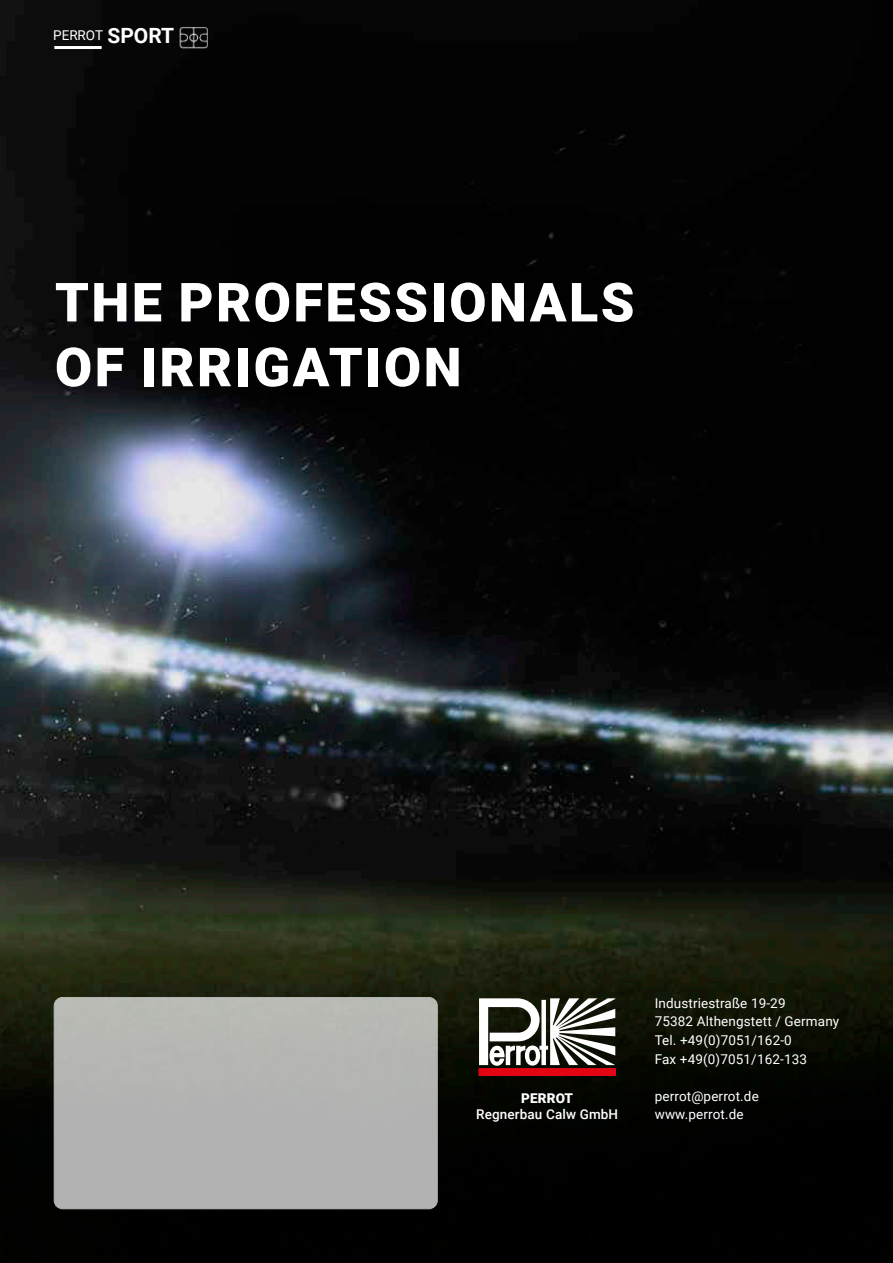
<style>
.page{position:relative;width:893px;height:1263px;background:#fff}
.page>*{position:absolute;margin:0;border:0;box-sizing:border-box;transform-origin:0 0}
.t1{font:900 54px/64.8px "Roboto";letter-spacing:.045em;color:#fff}
.t2{font:13.5px/18.6px "Roboto";letter-spacing:.01em;color:#fff}
.t3{font:500 13.5px "Roboto";letter-spacing:.01em;color:#fff}
.t4{font:900 13.5px "Roboto";letter-spacing:.01em;color:#fff}
.s1{font-weight:700;font-size:21px}
</style>
<div class="page">
<img style="left:0;top:0;width:893px;height:1263px">
<div style="left:54px;top:997px;width:383px;height:212px;background:#b2b3b2;border-radius:9px"></div>
<div style="left:54px;top:997px;width:383px;height:212px;border:1px solid #fff;border-radius:9px"></div>
<img style="left:179px;top:23px;width:30px;height:28px">
<hr style="left:54px;top:46px;width:48px;height:3px;background:#fff">
<div style="left:479px;top:1068px;width:136px;height:7px;background:#e30612"></div>
<div style="left:479px;top:1068px;width:136px;height:7px;border:1px solid #e30612"></div>
<svg style="left:479px;top:998px;width:136px;height:68px"></svg>
<p class="t2" style="left:53px;top:25px;width:123px">PERROT <span class="s1">SPORT</span></p>
<h1 class="t1" style="left:55px;top:268px;width:581px">THE PROFESSIONALS<br>OF IRRIGATION</h1>
<p class="t4" style="left:521px;top:1089px;width:53px">PERROT</p>
<p class="t3" style="left:476px;top:1105px;width:144px">Regnerbau Calw GmbH</p>
<p class="t2" style="left:655px;top:993px;width:186px">Industriestraße 19-29<br>75382 Althengstett / Germany<br>Tel. +49(0)7051/162-0<br>Fax +49(0)7051/162-133</p>
<p class="t2" style="left:655px;top:1086px;width:106px">perrot@perrot.de www.perrot.de</p>
</div>
